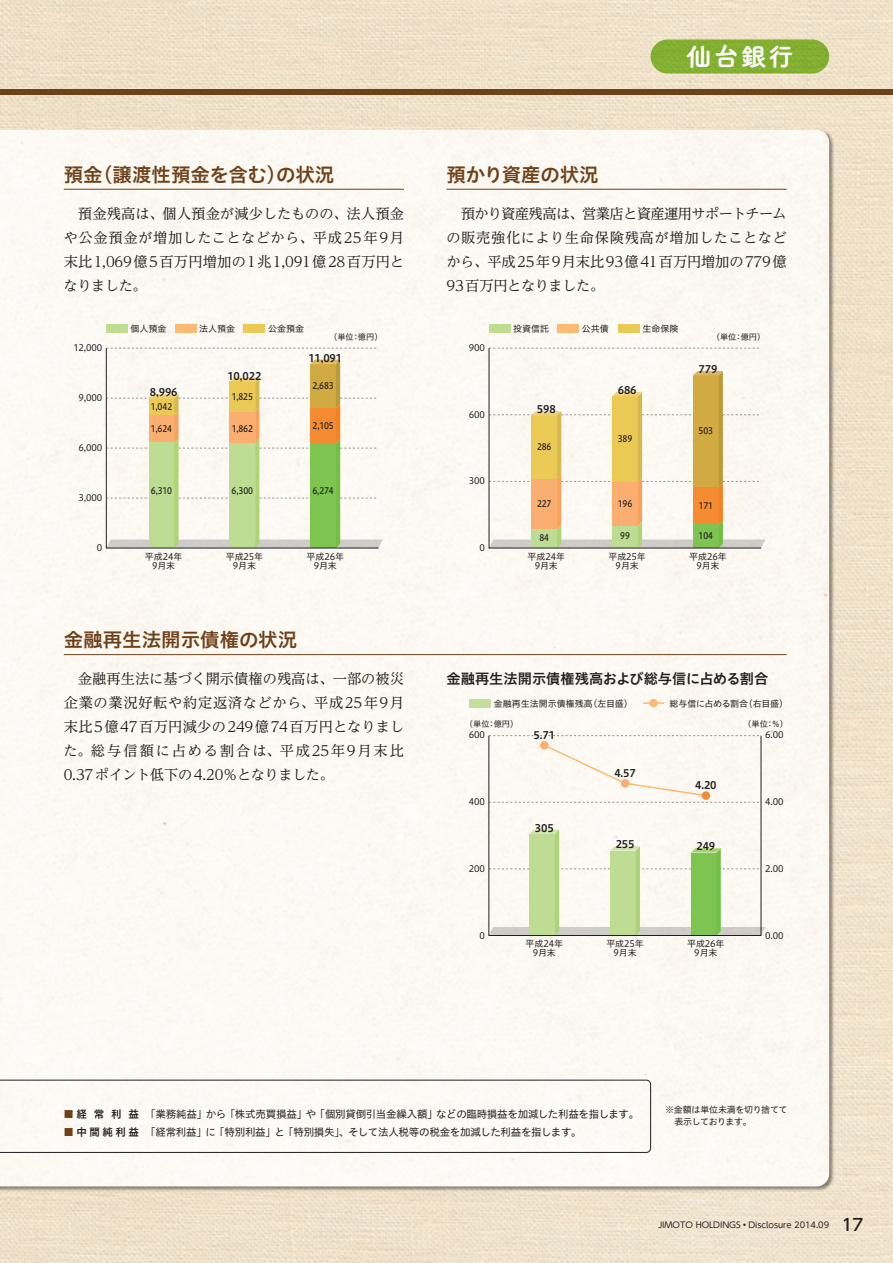
<style>
.page{position:relative;width:893px;height:1263px;background:#fff}
.page>*{position:absolute;margin:0;border:0;box-sizing:border-box;transform-origin:0 0}
.t1{font:25.5px "Tsuku B Rd Gothic Std E";color:#fff}
.t2{font:19.5px "Hiragino UD Sans Std W6";color:#6e4119}
.t3{font:14.25px/24px "UD Reimin Pro";letter-spacing:.015em;color:#231f20;text-align:justify}
.t4{font:14.25px "Hiragino UD Sans Std W6";color:#231f20}
.t5{font:10.5px/18px "Hiragino UD Sans Std W4";letter-spacing:-.025em;color:#231f20}
.t6{font:10.5px "Hiragino UD Sans Std W6";letter-spacing:-.01em;color:#231f20}
.t7{font:9px/9px "Hiragino UD Sans Std W4";letter-spacing:-.01em;color:#231f20;text-align:center}
.t8{font:9px "Hiragino UD Sans F Std W5";letter-spacing:-.015em;color:#231f20;scale:.9 1}
.t9{font:9px/12px "Hiragino UD Sans Std W4";letter-spacing:-.03em;color:#231f20}
.t10{font:8.25px "UD Shin Go Pro";color:#231f20}
.t11{font:8.25px "Hiragino UD Sans Std W4";color:#231f20}
.s1{color:#6e4119}
.s2{font-weight:500;font-size:16.5px}
</style>
<div class="page">
<img style="left:0;top:0;width:893px;height:1263px">
<img style="left:0;top:19px;width:883px;height:1240px">
<div style="left:0;top:130px;width:829px;height:1056px;background:#fcf9f3"></div>
<div style="left:0;top:89px;width:893px;height:5px;background:#6e4119"></div>
<div style="left:489px;top:324px;width:21px;height:9px;background:#bedc92"></div>
<div style="left:558px;top:324px;width:21px;height:9px;background:#fcbb74"></div>
<div style="left:618px;top:324px;width:21px;height:9px;background:#eaca55"></div>
<div style="left:106px;top:324px;width:22px;height:9px;background:#bedc92"></div>
<div style="left:175px;top:324px;width:21px;height:9px;background:#fcbb74"></div>
<div style="left:244px;top:324px;width:21px;height:9px;background:#eaca55"></div>
<div style="left:651px;top:39px;width:178px;height:34px;background:#83b031;border-radius:17px"></div>
<hr style="left:64px;top:189px;width:340px;height:1px;background:#6e4119">
<hr style="left:446px;top:189px;width:341px;height:1px;background:#6e4119">
<div style="left:0;top:1080px;width:651px;height:73px;background:#fdfaf5"></div>
<hr style="left:64px;top:654px;width:723px;height:1px;background:#6e4119">
<div style="left:470px;top:699px;width:21px;height:8px;background:#c4df9b"></div>
<hr style="left:643px;top:702px;width:21px;height:2px;background:#fcbb74">
<div style="left:649px;top:699px;width:9px;height:8px;background:#fcbb74;border-radius:50%"></div>
<div style="left:490px;top:743px;width:269px;height:60px;background:#fcf9f3"></div>
<div style="left:540px;top:741px;width:9px;height:8px;background:#faaf71;border-radius:50%"></div>
<div style="left:702px;top:791px;width:8px;height:9px;background:#f68c32;border-radius:50%"></div>
<div style="left:621px;top:779px;width:8px;height:8px;background:#faaf71;border-radius:50%"></div>
<svg style="left:490px;top:830px;width:275px;height:105px"></svg>
<svg style="left:488px;top:347px;width:274px;height:202px"></svg>
<svg style="left:105px;top:347px;width:274px;height:202px"></svg>
<h2 class="t2" style="left:64px;top:159px;width:272px">預金（譲渡性預金を含む）の状況</h2>
<p class="t3" style="left:64px;top:201px;width:342px">　預金残高は、個人預金が減少したものの、法人預金や公金預金が増加したことなどから、平成25年9月末比1,069億5百万円増加の1兆1,091億28百万円となりました。</p>
<h2 class="t2" style="left:446px;top:159px;width:154px">預かり資産の状況</h2>
<h1 class="t1" style="left:686px;top:36px;width:109px">仙台銀行</h1>
<p class="t3" style="left:446px;top:201px;width:342px;text-indent:14px">預かり資産残高は、営業店と資産運用サポートチームの販売強化により生命保険残高が増加したことなどから、平成25年9月末比93億41百万円増加の779億93百万円となりました。</p>
<p class="t7" style="left:131px;top:323px;width:37px">個人預金</p>
<p class="t7" style="left:199px;top:323px;width:37px">法人預金</p>
<p class="t7" style="left:268px;top:323px;width:37px">公金預金</p>
<p class="t7" style="left:513px;top:323px;width:37px">投資信託</p>
<p class="t7" style="left:582px;top:323px;width:28px">公共債</p>
<p class="t7" style="left:642px;top:323px;width:37px">生命保険</p>
<p class="t11" style="left:329px;top:330px;width:55px">（単位：億円）</p>
<p class="t11" style="left:712px;top:330px;width:55px">（単位：億円）</p>
<p class="t7" style="left:73px;top:342px;width:31px">12,000</p>
<p class="t7" style="left:79px;top:392px;width:25px">9,000</p>
<p class="t6" style="left:150px;top:384px;width:29px">8,996</p>
<p class="t8" style="left:151px;top:400px;width:25px">1,042</p>
<p class="t6" style="left:227px;top:368px;width:35px">10,022</p>
<p class="t8" style="left:232px;top:390px;width:25px">1,825</p>
<p class="t6" style="left:308px;top:350px;width:35px">11,091</p>
<p class="t8" style="left:312px;top:379px;width:25px">2,683</p>
<p class="t7" style="left:469px;top:342px;width:18px">900</p>
<p class="t7" style="left:469px;top:409px;width:18px">600</p>
<p class="t6" style="left:537px;top:401px;width:20px">598</p>
<p class="t6" style="left:618px;top:382px;width:20px">686</p>
<p class="t6" style="left:698px;top:361px;width:20px">779</p>
<p class="t7" style="left:79px;top:442px;width:25px">6,000</p>
<p class="t8" style="left:151px;top:422px;width:25px">1,624</p>
<p class="t8" style="left:232px;top:421px;width:25px">1,862</p>
<p class="t8" style="left:313px;top:418px;width:25px">2,105</p>
<p class="t8" style="left:537px;top:440px;width:18px">286</p>
<p class="t8" style="left:618px;top:432px;width:18px">389</p>
<p class="t8" style="left:699px;top:424px;width:18px">503</p>
<p class="t7" style="left:469px;top:476px;width:18px">300</p>
<p class="t7" style="left:79px;top:492px;width:25px">3,000</p>
<p class="t8" style="left:151px;top:484px;width:25px">6,310</p>
<p class="t8" style="left:232px;top:484px;width:25px">6,300</p>
<p class="t8" style="left:312px;top:484px;width:25px">6,274</p>
<p class="t8" style="left:618px;top:497px;width:18px">196</p>
<p class="t8" style="left:537px;top:497px;width:18px">227</p>
<p class="t8" style="left:699px;top:498px;width:18px">171</p>
<p class="t8" style="left:539px;top:531px;width:12px">84</p>
<p class="t8" style="left:620px;top:529px;width:12px">99</p>
<p class="t8" style="left:699px;top:529px;width:18px">104</p>
<p class="t7" style="left:97px;top:542px;width:7px">0</p>
<p class="t7" style="left:480px;top:542px;width:7px">0</p>
<p class="t7" style="left:145px;top:552px;width:39px">平成24年<br>9月末</p>
<p class="t7" style="left:226px;top:552px;width:39px">平成25年<br>9月末</p>
<p class="t7" style="left:307px;top:552px;width:39px">平成26年<br>9月末</p>
<h2 class="t2" style="left:64px;top:625px;width:235px">金融再生法開示債権の状況</h2>
<p class="t7" style="left:528px;top:552px;width:39px">平成24年<br>9月末</p>
<p class="t7" style="left:608px;top:552px;width:39px">平成25年<br>9月末</p>
<p class="t7" style="left:689px;top:552px;width:39px">平成26年<br>9月末</p>
<p class="t3" style="left:64px;top:666px;width:342px">　金融再生法に基づく開示債権の残高は、一部の被災企業の業況好転や約定返済などから、平成25年9月末比5億47百万円減少の249億74百万円となりました。総与信額に占める割合は、平成25年9月末比0.37ポイント低下の4.20％となりました。</p>
<p class="t4" style="left:446px;top:668px;width:323px">金融再生法開示債権残高および総与信に占める割合</p>
<p class="t11" style="left:465px;top:718px;width:55px">（単位：億円）</p>
<p class="t7" style="left:494px;top:698px;width:140px">金融再生法開示債権残高（左目盛）</p>
<p class="t9" style="left:669px;top:697px;width:120px">総与信に占める割合（右目盛）</p>
<p class="t11" style="left:743px;top:718px;width:46px">（単位：％）</p>
<p class="t7" style="left:469px;top:730px;width:18px">600</p>
<p class="t6" style="left:534px;top:727px;width:23px">5.71</p>
<p class="t7" style="left:765px;top:730px;width:20px">6.00</p>
<p class="t6" style="left:614px;top:765px;width:23px">4.57</p>
<p class="t6" style="left:695px;top:777px;width:23px">4.20</p>
<p class="t7" style="left:469px;top:796px;width:18px">400</p>
<p class="t7" style="left:765px;top:796px;width:20px">4.00</p>
<p class="t6" style="left:535px;top:820px;width:20px">305</p>
<p class="t6" style="left:616px;top:836px;width:20px">255</p>
<p class="t6" style="left:696px;top:838px;width:20px">249</p>
<p class="t7" style="left:469px;top:863px;width:18px">200</p>
<p class="t7" style="left:765px;top:863px;width:20px">2.00</p>
<p class="t7" style="left:479px;top:931px;width:7px">0</p>
<p class="t7" style="left:525px;top:939px;width:39px">平成24年<br>9月末</p>
<p class="t7" style="left:606px;top:939px;width:39px">平成25年<br>9月末</p>
<p class="t7" style="left:687px;top:939px;width:39px">平成26年<br>9月末</p>
<p class="t7" style="left:765px;top:931px;width:20px">0.00</p>
<p class="t6" style="left:64px;top:1105px;width:77px"><span class="s1">■</span>経常利益</p>
<p class="t6" style="left:64px;top:1123px;width:77px"><span class="s1">■</span>中間純利益</p>
<p class="t5" style="left:145px;top:1104px;width:496px">「業務純益」から「株式売買損益」や「個別貸倒引当金繰入額」などの臨時損益を加減した利益を指します。「経常利益」に「特別利益」と「特別損失」、そして法人税等の税金を加減した利益を指します。</p>
<p class="t9" style="left:665px;top:1103px;width:124px">※金額は単位未満を切り捨てて　表示しております。</p>
<p class="t10" style="left:658px;top:1218px;width:207px">JIMOTO HOLDINGS • Disclosure 2014.09 <span class="s2">17</span></p>
</div>
